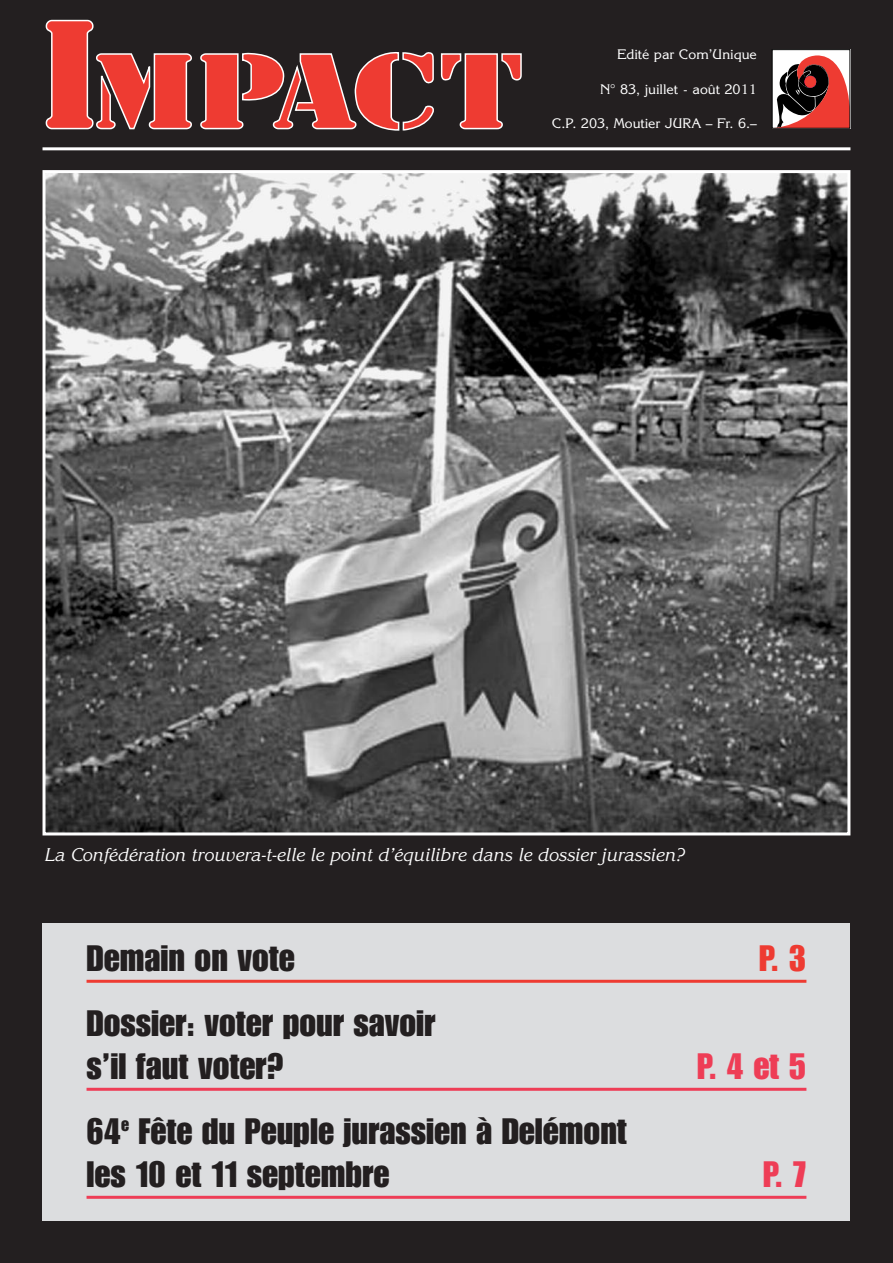
<style>
.page{position:relative;width:893px;height:1263px;background:#231f20}
.page>*{position:absolute;margin:0;border:0;box-sizing:border-box;transform-origin:0 0}
.t1{font:36px/43.2px "Impact";color:#231f20}
.t2{font:36px "Impact";color:#ee3d56}
.t3{font:36px "Impact";color:#ee3b32}
.t4{font:italic 18px "Korinna";color:#fff}
.t5{font:13.5px "Korinna";color:#fff}
</style>
<div class="page">
<svg style="left:772px;top:50px;width:78px;height:79px"></svg>
<svg style="left:776px;top:55px;width:72px;height:72px;background:#a05854"></svg>
<div style="left:804px;top:76px;width:12px;height:12px;background:#ee3b32;border-radius:50%"></div>
<svg style="left:45px;top:19px;width:477px;height:112px"></svg>
<hr style="left:43px;top:147px;width:807px;height:3px;background:#fff">
<img style="left:47px;top:174px;width:799px;height:657px">
<div style="left:43px;top:170px;width:807px;height:665px;border:3px solid #fff"></div>
<div style="left:43px;top:923px;width:807px;height:297px;background:#dcdddf"></div>
<hr style="left:87px;top:980px;width:719px;height:3px;background:#ee3b32">
<hr style="left:87px;top:1088px;width:719px;height:3px;background:#ee3d56">
<hr style="left:87px;top:1196px;width:719px;height:3px;background:#ee3d56">
<p class="t5" style="left:617px;top:47px;width:141px">Edité par Com’Unique</p>
<p class="t5" style="left:600px;top:81px;width:158px">N° 83, juillet - août 2011</p>
<p class="t5" style="left:552px;top:116px;width:207px">C.P. 203, Moutier JURA – Fr. 6.–</p>
<p class="t4" style="left:44px;top:844px;width:642px">La Confédération trouvera-t-elle le point d’équilibre dans le dossier jurassien?</p>
<p class="t1" style="left:87px;top:938px;width:210px">Demain on vote</p>
<p class="t3" style="left:759px;top:945px;width:48px">P. 3</p>
<p class="t1" style="left:87px;top:1003px;width:351px">Dossier: voter pour savoir s’il faut voter?</p>
<p class="t2" style="left:697px;top:1053px;width:110px">P.4et5</p>
<p class="t1" style="left:87px;top:1111px;width:542px">64<sup>e</sup> Fête du Peuple jurassien à Delémont les 10 et 11 septembre</p>
<p class="t2" style="left:763px;top:1161px;width:44px">P. 7</p>
</div>
